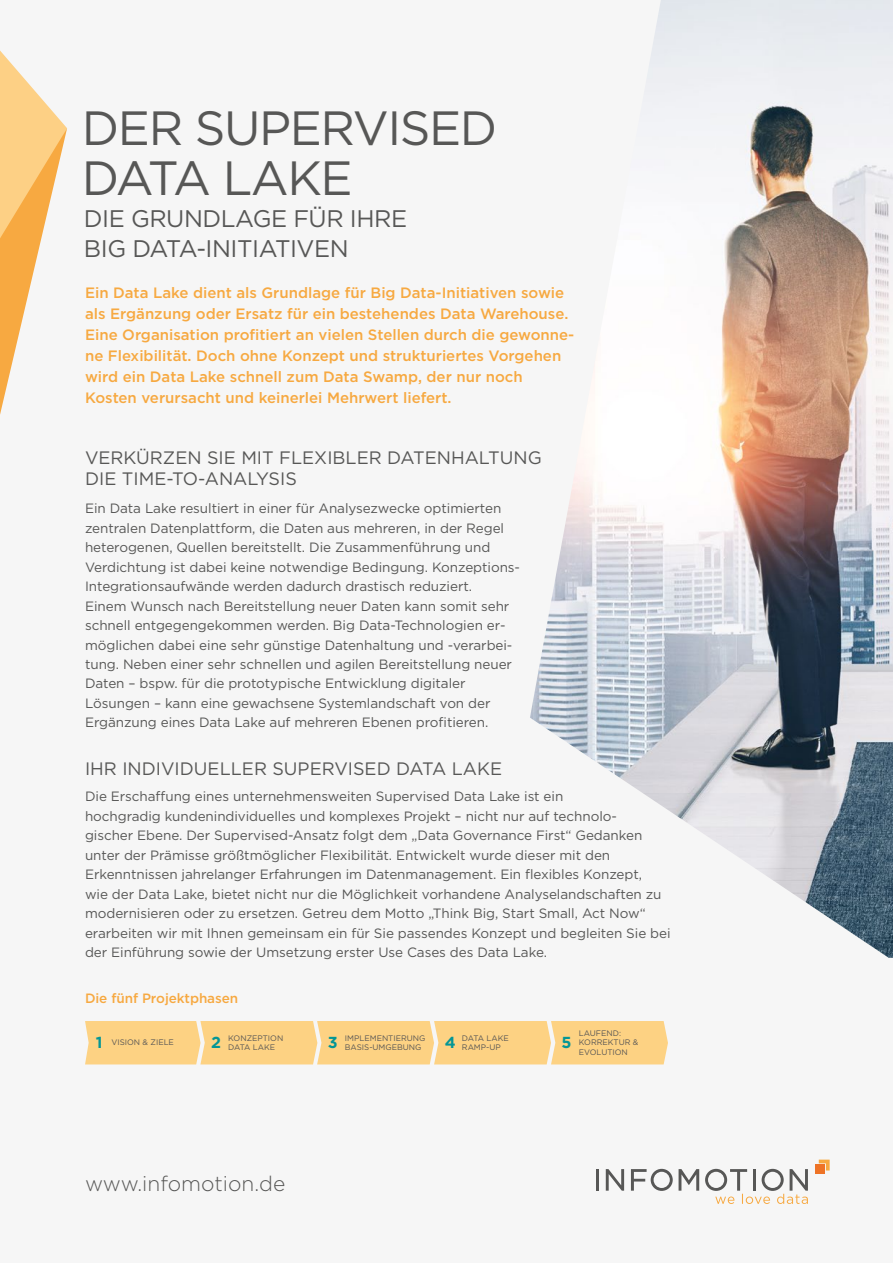
<style>
.page{position:relative;width:893px;height:1263px;background:#f6f6f6}
.page>*{position:absolute;margin:0;border:0;box-sizing:border-box;transform-origin:0 0}
.t1{font:48px/49.5px "Gotham";letter-spacing:-.03em;color:#575756}
.t2{font:24px/30px "Gotham";letter-spacing:-.02em;color:#575756}
.t3{font:300 21px "Gotham";color:#575756}
.t4{font:18px/21px "Gotham";color:#575756}
.t5{font:700 15.9px "Gotham";color:#049696}
.t6{font:500 15px/21px "Gotham";color:#f7a941}
.t7{font:13.5px/19.5px "Gotham";letter-spacing:-.005em;color:#575756}
.t8{font:500 13.5px "Gotham";letter-spacing:-.005em;color:#f7a941}
.t9{font:7.95px/9.6px "Gotham";color:#565555}
.s1{font-weight:700;font-size:15.9px;color:#049696}
</style>
<div class="page">
<svg style="left:0;top:50px;width:67px;height:365px"></svg>
<div style="left:815px;top:1164px;width:10px;height:10px;background:#ee7326"></div>
<svg style="left:819px;top:1159px;width:11px;height:11px"></svg>
<hr style="left:596px;top:1169px;width:3px;height:22px;background:#575756">
<svg style="left:606px;top:1169px;width:18px;height:22px"></svg>
<svg style="left:679px;top:1169px;width:20px;height:22px"></svg>
<svg style="left:631px;top:1169px;width:42px;height:22px"></svg>
<svg style="left:705px;top:1169px;width:103px;height:35px"></svg>
<img style="left:530px;top:0;width:363px;height:958px">
<div style="left:85px;top:1021px;width:583px;height:43px;background:#fdd283"></div>
<h1 class="t1" style="left:82px;top:102px;width:417px">DER SUPERVISED<br>DATA LAKE</h1>
<h2 class="t2" style="left:84px;top:203px;width:325px">DIE GRUNDLAGE FÜR IHRE<br>BIG DATA-INITIATIVEN</h2>
<p class="t6" style="left:85px;top:281px;width:491px">Ein Data Lake dient als Grundlage für Big Data-Initiativen sowie als Ergänzung oder Ersatz für ein bestehendes Data Warehouse.<br>Eine Organisation profitiert an vielen Stellen durch die gewonne&shy;ne Flexibilität. Doch ohne Konzept und strukturiertes Vorgehen wird ein Data Lake schnell zum Data Swamp, der nur noch Kosten verursacht und keinerlei Mehrwert liefert.</p>
<h3 class="t4" style="left:85px;top:447px;width:458px">VERKÜRZEN SIE MIT FLEXIBLER DATENHALTUNG<br>DIE TIME-TO-ANALYSIS</h3>
<p class="t7" style="left:85px;top:498px;width:437px">Ein Data Lake resultiert in einer für Analysezwecke optimierten zentralen Datenplattform, die Daten aus mehreren, in der Regel heterogenen, Quellen bereitstellt. Die Zusammenführung und Verdichtung ist dabei keine notwendige Bedingung. Konzeptions-Integrationsaufwände werden dadurch drastisch reduziert.<br>Einem Wunsch nach Bereitstellung neuer Daten kann somit sehr schnell entgegengekommen werden. Big Data-Technologien er&shy;möglichen dabei eine sehr günstige Datenhaltung und -verarbei&shy;tung. Neben einer sehr schnellen und agilen Bereitstellung neuer Daten – bspw. für die prototypische Entwicklung digitaler Lösungen – kann eine gewachsene Systemlandschaft von der Ergänzung eines Data Lake auf mehreren Ebenen profitieren.</p>
<h3 class="t4" style="left:85px;top:757px;width:418px">IHR INDIVIDUELLER SUPERVISED DATA LAKE</h3>
<p class="t7" style="left:85px;top:786px;width:587px">Die Erschaffung eines unternehmensweiten Supervised Data Lake ist ein<br>hochgradig kundenindividuelles und komplexes Projekt – nicht nur auf technolo-<br>gischer Ebene. Der Supervised-Ansatz folgt dem „Data Governance First“ Gedanken unter der Prämisse größtmöglicher Flexibilität. Entwickelt wurde dieser mit den Erkenntnissen jahrelanger Erfahrungen im Datenmanagement. Ein flexibles Konzept,<br>wie der Data Lake, bietet nicht nur die Möglichkeit vorhandene Analyselandschaften zu modernisieren oder zu ersetzen. Getreu dem Motto „Think Big, Start Small, Act Now“ erarbeiten wir mit Ihnen gemeinsam ein für Sie passendes Konzept und begleiten Sie bei der Einführung sowie der Umsetzung erster Use Cases des Data Lake.</p>
<p class="t8" style="left:85px;top:989px;width:155px">Die fünf Projektphasen</p>
<p class="t9" style="left:96px;top:1037px;width:80px"><span class="s1">1</span> VISION &amp; ZIELE</p>
<p class="t5" style="left:211px;top:1032px;width:11px">2</p>
<p class="t9" style="left:228px;top:1033px;width:57px">KONZEPTION<br>DATA LAKE</p>
<p class="t5" style="left:328px;top:1032px;width:11px">3</p>
<p class="t9" style="left:345px;top:1033px;width:82px">IMPLEMENTIERUNG<br>BASIS-UMGEBUNG</p>
<p class="t5" style="left:445px;top:1032px;width:12px">4</p>
<p class="t9" style="left:462px;top:1033px;width:48px">DATA LAKE<br>RAMP-UP</p>
<p class="t5" style="left:562px;top:1032px;width:12px">5</p>
<p class="t9" style="left:579px;top:1028px;width:61px">LAUFEND:<br>KORREKTUR &amp;<br>EVOLUTION</p>
<h3 class="t3" style="left:85px;top:1170px;width:202px">www.infomotion.de</h3>
</div>
